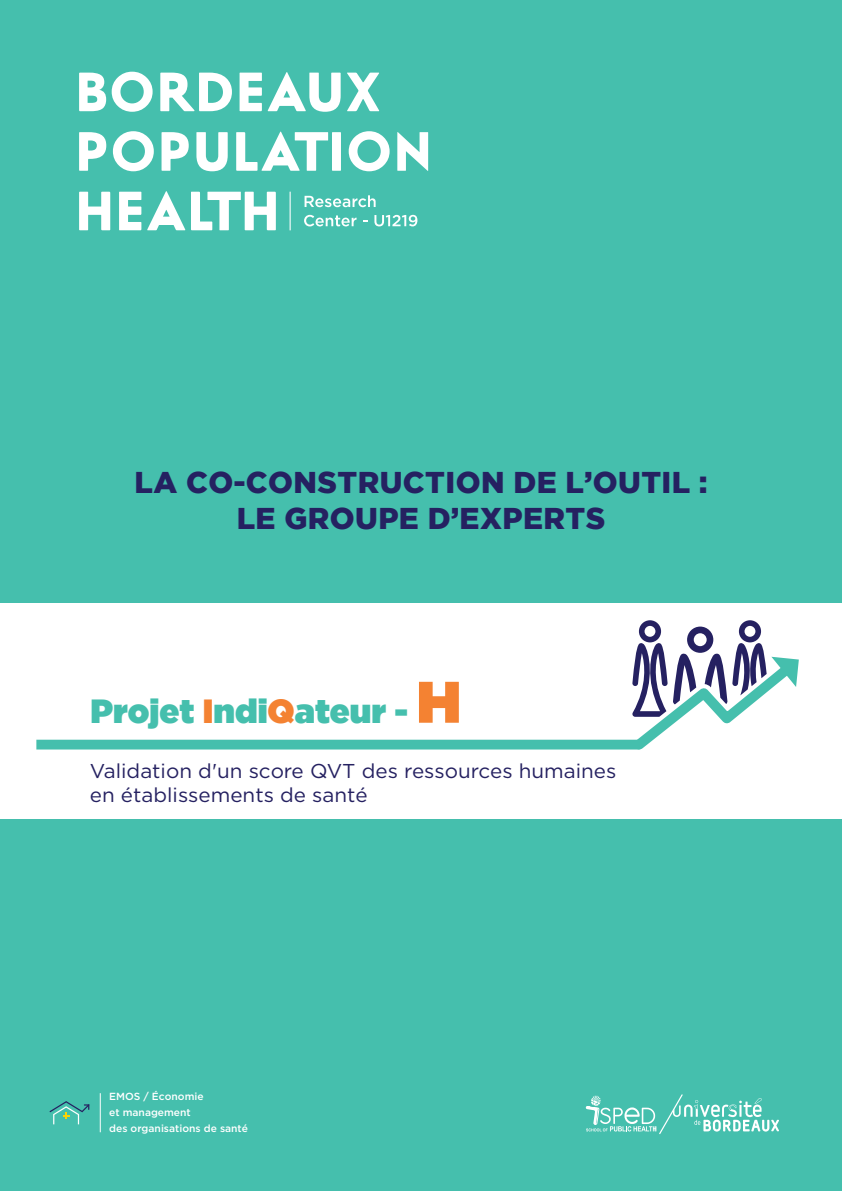
<style>
.page{position:relative;width:842px;height:1191px;background:#45bfad}
.page>*{position:absolute;margin:0;border:0;box-sizing:border-box;transform-origin:0 0}
.t1{font:33.4px "Gotham Ultra";color:#45bfad}
.t2{font:900 30px "Gotham";letter-spacing:.015em;color:#252161}
.t3{font:20px/24px "Gotham";color:#252161}
.t4{font:500 10.4px/16px "Gotham";color:#fff}
.s1{color:#f48232}
.s2{font-size:58.4px;color:#f48232}
</style>
<div class="page">
<svg style="left:79px;top:73px;width:27px;height:38px"></svg>
<svg style="left:112px;top:72px;width:41px;height:40px"></svg>
<svg style="left:160px;top:73px;width:72px;height:38px"></svg>
<svg style="left:240px;top:73px;width:22px;height:38px"></svg>
<svg style="left:268px;top:72px;width:73px;height:40px"></svg>
<svg style="left:347px;top:73px;width:32px;height:38px"></svg>
<svg style="left:79px;top:132px;width:27px;height:39px"></svg>
<svg style="left:113px;top:131px;width:41px;height:40px"></svg>
<svg style="left:162px;top:132px;width:27px;height:39px"></svg>
<svg style="left:196px;top:132px;width:32px;height:39px"></svg>
<svg style="left:236px;top:131px;width:92px;height:40px"></svg>
<div style="left:332px;top:132px;width:9px;height:39px;background:#fff"></div>
<svg style="left:349px;top:131px;width:41px;height:40px"></svg>
<svg style="left:397px;top:132px;width:31px;height:39px"></svg>
<svg style="left:79px;top:192px;width:31px;height:38px"></svg>
<svg style="left:119px;top:192px;width:22px;height:38px"></svg>
<svg style="left:147px;top:191px;width:38px;height:39px"></svg>
<svg style="left:191px;top:192px;width:85px;height:38px"></svg>
<svg style="left:305px;top:195px;width:71px;height:12px"></svg>
<svg style="left:304px;top:215px;width:53px;height:11px"></svg>
<svg style="left:374px;top:215px;width:43px;height:11px"></svg>
<hr style="left:290px;top:192px;width:1px;height:38px;background:#fff">
<svg style="left:50px;top:1101px;width:39px;height:23px"></svg>
<hr style="left:100px;top:1093px;width:1px;height:39px;background:#fff">
<div style="left:0;top:603px;width:842px;height:215px;background:#fff"></div>
<svg style="left:36px;top:620px;width:763px;height:130px"></svg>
<svg style="left:585px;top:1094px;width:194px;height:40px"></svg>
<p class="t2" style="left:135px;top:465px;width:575px">LA CO-CONSTRUCTION DE L’OUTIL :</p>
<p class="t2" style="left:237px;top:501px;width:370px">LE GROUPE D’EXPERTS</p>
<h1 class="t1" style="left:91px;top:691px;width:372px">Projet <span class="s1">I</span>ndi<span class="s1">Q</span>ateur - <span class="s2">H</span></h1>
<p class="t3" style="left:90px;top:758px;width:528px">Validation d'un score QVT des ressources humaines en établissements de santé</p>
<p class="t4" style="left:109px;top:1088px;width:140px">EMOS / Économie<br>et management<br>des organisations de santé</p>
</div>
